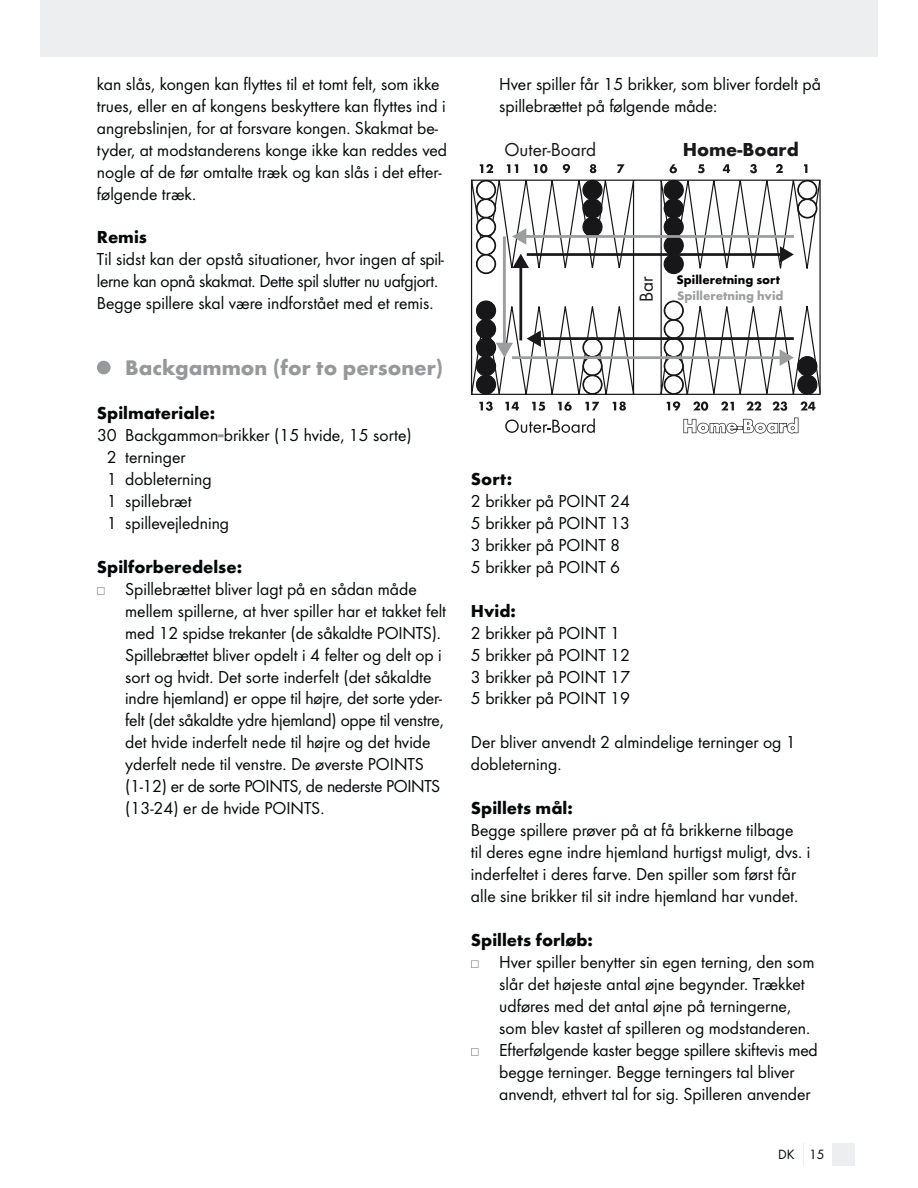
<style>
.page{position:relative;width:918px;height:1188px;background:#fff}
.page>*{position:absolute;margin:0;border:0;box-sizing:border-box;transform-origin:0 0}
.t1{font:700 21.9px "Futura";color:#97989b}
.t2{font:19.5px "Futura Boo";color:#1a181b}
.t3{font:700 19.5px "Futura";color:#1a181b}
.t4{font:18px/21.9px "Futura Boo";color:#040809}
.t5{font:700 18px "Futura";color:#040809}
.t6{font:13.95px "Futura Boo";color:#040809}
.t7{font:700 12.9px "Futura";color:#010202}
.t8{font:700 12.9px "Futura";color:#9c9d9f}
.s1{font-family:"Futura";font-weight:700;font-size:21.9px;color:#97989b}
</style>
<div class="page">
<div style="left:40px;top:0;width:838px;height:57px;background:#edeeef"></div>
<div style="left:832px;top:1143px;width:23px;height:22px;background:#edeeef"></div>
<svg style="left:803px;top:1143px;width:1px;height:22px"></svg>
<div style="left:97px;top:361px;width:14px;height:13px;background:#97989b;border-radius:50%"></div>
<svg style="left:97px;top:587px;width:8px;height:8px"></svg>
<svg style="left:471px;top:166px;width:189px;height:243px"></svg>
<div style="left:477px;top:357px;width:19px;height:19px;background:#171719;border-radius:50%"></div>
<div style="left:476px;top:356px;width:20px;height:20px;border:1px solid #171719;border-radius:50%"></div>
<div style="left:477px;top:338px;width:19px;height:19px;background:#171719;border-radius:50%"></div>
<div style="left:476px;top:338px;width:20px;height:20px;border:1px solid #171719;border-radius:50%"></div>
<div style="left:477px;top:320px;width:19px;height:19px;background:#171719;border-radius:50%"></div>
<div style="left:476px;top:319px;width:20px;height:20px;border:1px solid #171719;border-radius:50%"></div>
<div style="left:477px;top:301px;width:19px;height:19px;background:#171719;border-radius:50%"></div>
<div style="left:476px;top:300px;width:20px;height:21px;border:1px solid #171719;border-radius:50%"></div>
<div style="left:477px;top:375px;width:19px;height:19px;background:#171719;border-radius:50%"></div>
<div style="left:476px;top:375px;width:20px;height:20px;border:1px solid #171719;border-radius:50%"></div>
<div style="left:583px;top:357px;width:19px;height:19px;background:#fff;border-radius:50%"></div>
<div style="left:582px;top:356px;width:21px;height:20px;border:1px solid #171719;border-radius:50%"></div>
<div style="left:583px;top:356px;width:19px;height:20px;border:1px solid #171719;border-radius:50%"></div>
<div style="left:583px;top:338px;width:19px;height:19px;background:#fff;border-radius:50%"></div>
<div style="left:582px;top:338px;width:21px;height:20px;border:1px solid #171719;border-radius:50%"></div>
<div style="left:583px;top:338px;width:19px;height:19px;border:1px solid #171719;border-radius:50%"></div>
<div style="left:583px;top:375px;width:19px;height:19px;background:#fff;border-radius:50%"></div>
<div style="left:582px;top:375px;width:21px;height:20px;border:1px solid #171719;border-radius:50%"></div>
<div style="left:583px;top:375px;width:19px;height:19px;border:1px solid #171719;border-radius:50%"></div>
<svg style="left:477px;top:199px;width:19px;height:19px"></svg>
<div style="left:476px;top:198px;width:20px;height:21px;border:1px solid #171719;border-radius:50%"></div>
<div style="left:476px;top:199px;width:20px;height:19px;border:1px solid #171719;border-radius:50%"></div>
<svg style="left:477px;top:217px;width:19px;height:19px"></svg>
<div style="left:476px;top:217px;width:20px;height:20px;border:1px solid #171719;border-radius:50%"></div>
<svg style="left:477px;top:236px;width:19px;height:19px"></svg>
<div style="left:476px;top:235px;width:20px;height:21px;border:1px solid #171719;border-radius:50%"></div>
<div style="left:476px;top:236px;width:20px;height:19px;border:1px solid #171719;border-radius:50%"></div>
<svg style="left:477px;top:255px;width:19px;height:19px"></svg>
<div style="left:476px;top:254px;width:20px;height:20px;border:1px solid #171719;border-radius:50%"></div>
<svg style="left:477px;top:180px;width:19px;height:19px"></svg>
<div style="left:476px;top:180px;width:20px;height:20px;border:1px solid #171719;border-radius:50%"></div>
<div style="left:583px;top:199px;width:19px;height:19px;background:#171719;border-radius:50%"></div>
<div style="left:582px;top:198px;width:21px;height:21px;border:1px solid #171719;border-radius:50%"></div>
<div style="left:583px;top:217px;width:19px;height:19px;background:#171719;border-radius:50%"></div>
<div style="left:582px;top:217px;width:21px;height:20px;border:1px solid #171719;border-radius:50%"></div>
<div style="left:583px;top:180px;width:19px;height:19px;background:#171719;border-radius:50%"></div>
<div style="left:582px;top:180px;width:21px;height:20px;border:1px solid #171719;border-radius:50%"></div>
<svg style="left:480px;top:164px;width:13px;height:9px"></svg>
<svg style="left:507px;top:164px;width:11px;height:9px"></svg>
<svg style="left:534px;top:164px;width:13px;height:9px"></svg>
<svg style="left:563px;top:164px;width:7px;height:9px"></svg>
<svg style="left:590px;top:164px;width:6px;height:9px"></svg>
<svg style="left:617px;top:164px;width:8px;height:9px"></svg>
<svg style="left:479px;top:401px;width:14px;height:10px"></svg>
<svg style="left:505px;top:402px;width:14px;height:8px"></svg>
<svg style="left:532px;top:402px;width:13px;height:9px"></svg>
<svg style="left:558px;top:402px;width:14px;height:9px"></svg>
<svg style="left:585px;top:402px;width:14px;height:8px"></svg>
<svg style="left:613px;top:402px;width:13px;height:9px"></svg>
<svg style="left:505px;top:418px;width:90px;height:15px"></svg>
<svg style="left:683px;top:418px;width:115px;height:16px"></svg>
<hr style="left:527px;top:253px;width:255px;height:3px;background:#1a181b">
<hr style="left:524px;top:235px;width:270px;height:3px;background:#9c9d9f">
<svg style="left:512px;top:228px;width:14px;height:17px"></svg>
<hr style="left:539px;top:337px;width:255px;height:3px;background:#1a181b">
<svg style="left:527px;top:330px;width:14px;height:17px"></svg>
<hr style="left:512px;top:356px;width:270px;height:3px;background:#9c9d9f">
<svg style="left:660px;top:164px;width:161px;height:247px"></svg>
<hr style="left:503px;top:236px;width:3px;height:109px;background:#9c9d9f">
<svg style="left:496px;top:343px;width:17px;height:15px"></svg>
<hr style="left:519px;top:266px;width:3px;height:74px;background:#1a181b">
<svg style="left:513px;top:254px;width:16px;height:14px"></svg>
<svg style="left:471px;top:960px;width:8px;height:8px"></svg>
<svg style="left:471px;top:1048px;width:8px;height:8px"></svg>
<p class="t4" style="left:97px;top:75px;width:352px">kan slås, kongen kan flyttes til et tomt felt, som ikke trues, eller en af kongens beskyttere kan flyttes ind i angrebslinjen, for at forsvare kongen. Skakmat be&shy;tyder, at modstanderens konge ikke kan reddes ved nogle af de før omtalte træk og kan slås i det efter&shy;følgende træk.</p>
<p class="t5" style="left:97px;top:230px;width:52px">Remis</p>
<p class="t4" style="left:97px;top:250px;width:349px">Til sidst kan der opstå situationer, hvor ingen af spil&shy;lerne kan opnå skakmat. Dette spil slutter nu uafgjort.<br>Begge spillere skal være indforstået med et remis.</p>
<p class="t1" style="left:125px;top:359px;width:320px">Backgammon (for to personer)</p>
<p class="t5" style="left:97px;top:406px;width:120px">Spilmateriale:</p>
<p class="t4" style="left:107px;top:426px;width:306px;text-indent:-10px">30 Backgammon<span class="s1">-</span>brikker (15 hvide, 15 sorte)<br>2 terninger<br>1 dobleterning<br>1 spillebræt<br>1 spillevejledning</p>
<p class="t5" style="left:97px;top:560px;width:147px">Spilforberedelse:</p>
<p class="t4" style="left:125px;top:579px;width:323px">Spillebrættet bliver lagt på en sådan måde mellem spillerne, at hver spiller har et takket felt med 12 spidse trekanter (de såkaldte POINTS).<br>Spillebrættet bliver opdelt i 4 felter og delt op i sort og hvidt. Det sorte inderfelt (det såkaldte indre hjemland) er oppe til højre, det sorte yder&shy;felt (det såkaldte ydre hjemland) oppe til venstre, det hvide inderfelt nede til højre og det hvide yderfelt nede til venstre. De øverste POINTS (1-12) er de sorte POINTS, de nederste POINTS (13-24) er de hvide POINTS.</p>
<p class="t4" style="left:499px;top:75px;width:323px">Hver spiller får 15 brikker, som bliver fordelt på spillebrættet på følgende måde:</p>
<p class="t2" style="left:504px;top:142px;width:93px">Outer-Board</p>
<p class="t3" style="left:683px;top:141px;width:118px">Home-Board</p>
<p class="t2" style="left:639px;top:302px;width:27px;rotate:-90deg">Bar</p>
<p class="t7" style="left:677px;top:275px;width:105px">Spilleretning sort</p>
<p class="t8" style="left:677px;top:290px;width:108px">Spilleretning hvid</p>
<p class="t5" style="left:471px;top:472px;width:43px">Sort:</p>
<p class="t4" style="left:471px;top:492px;width:161px">2 brikker på POINT 24<br>5 brikker på POINT 13<br>3 brikker på POINT 8<br>5 brikker på POINT 6</p>
<p class="t5" style="left:471px;top:604px;width:47px">Hvid:</p>
<p class="t4" style="left:471px;top:623px;width:161px">2 brikker på POINT 1<br>5 brikker på POINT 12<br>3 brikker på POINT 17<br>5 brikker på POINT 19</p>
<p class="t4" style="left:471px;top:733px;width:326px">Der bliver anvendt 2 almindelige terninger og 1 dobleterning.</p>
<p class="t5" style="left:471px;top:801px;width:103px">Spillets mål:</p>
<p class="t4" style="left:471px;top:821px;width:341px">Begge spillere prøver på at få brikkerne tilbage<br>til deres egne indre hjemland hurtigst muligt, dvs. i inderfeltet i deres farve. Den spiller som først får alle sine brikker til sit indre hjemland har vundet.</p>
<p class="t5" style="left:471px;top:933px;width:124px">Spillets forløb:</p>
<p class="t4" style="left:499px;top:953px;width:320px">Hver spiller benytter sin egen terning, den som slår det højeste antal øjne begynder. Trækket udføres med det antal øjne på terningerne, som blev kastet af spilleren og modstanderen.<br>Efterfølgende kaster begge spillere skiftevis med begge terninger. Begge terningers tal bliver anvendt, ethvert tal for sig. Spilleren anvender</p>
<p class="t6" style="left:778px;top:1149px;width:48px">DK 15</p>
</div>
